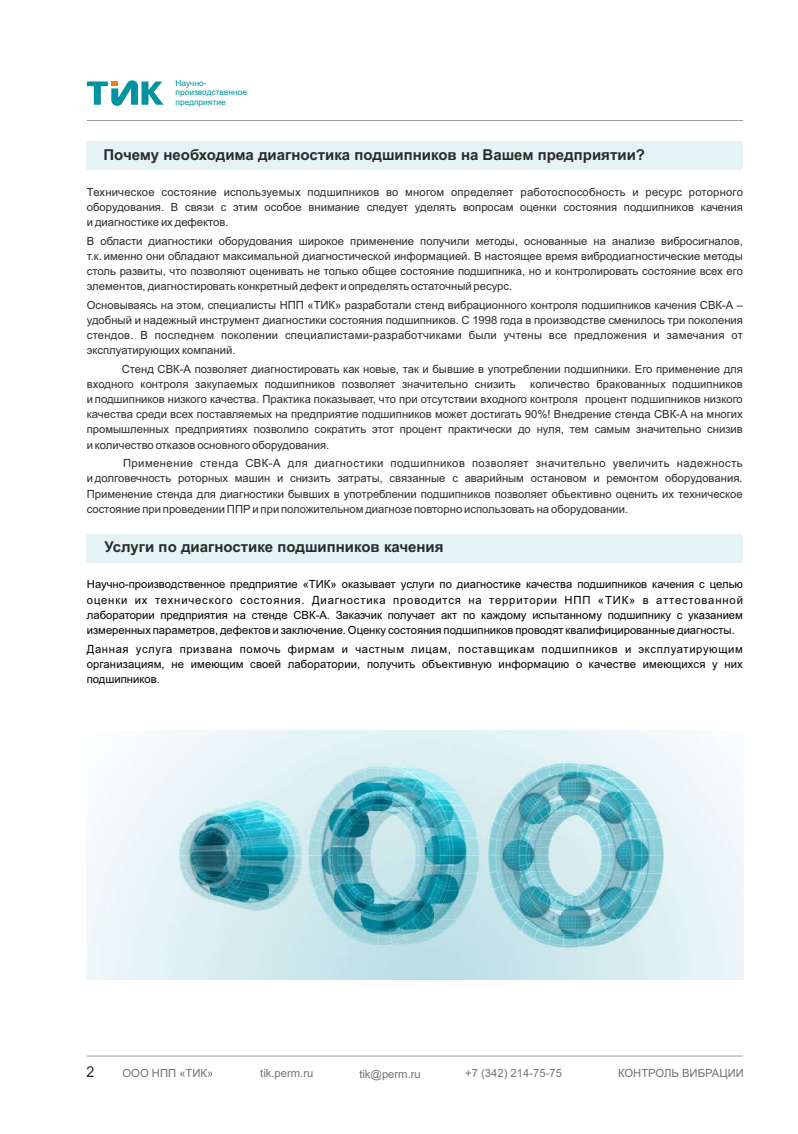
<style>
.page{position:relative;width:798px;height:1134px;background:#fff}
.page>*{position:absolute;margin:0;border:0;box-sizing:border-box;transform-origin:0 0}
.t1{font:700 15px "Arial";color:#2b2a29}
.t2{font:15px "Arial";color:#2b2a29;scale:.95 1}
.t3{font:11.25px/15.1px "Arial";color:#2b2a29;text-align:justify}
.t4{font:11.25px/15.1px "Arial";color:#000;text-align:justify}
.t5{font:11.25px "Arial";color:#727271}
.t6{font:8.38px/9.4px "Arial";color:#0092a1}
</style>
<div class="page">
<div style="left:87px;top:142px;width:655px;height:28px;background:#e5f3f6"></div>
<div style="left:87px;top:534px;width:655px;height:28px;background:#e5f3f6"></div>
<hr style="left:87px;top:1055px;width:655px;height:1px;background:#9d9e9e">
<hr style="left:87px;top:120px;width:655px;height:1px;background:#9d9e9e">
<svg style="left:87px;top:80px;width:76px;height:26px"></svg>
<img style="left:87px;top:730px;width:655px;height:249px">
<p class="t6" style="left:175px;top:79px;width:73px">Научно&shy;производственное предприятие</p>
<h1 class="t1" style="left:103px;top:149px;width:543px">Почему необходима диагностика подшипников на Вашем предприятии?</h1>
<p class="t3" style="left:87px;top:185px;width:657px">Техническое состояние используемых подшипников во многом определяет работоспособность и ресурс роторного оборудования. В связи с этим особое внимание следует уделять вопросам оценки состояния подшипников качения и диагностике их дефектов.</p>
<p class="t3" style="left:87px;top:234px;width:657px">В области диагностики оборудования широкое применение получили методы, основанные на анализе вибросигналов, т.к. именно они обладают максимальной диагностической информацией. В настоящее время вибродиагностические методы столь развиты, что позволяют оценивать не только общее состояние подшипника, но и контролировать состояние всех его элементов, диагностировать конкретный дефект и определять остаточный ресурс.</p>
<p class="t3" style="left:87px;top:298px;width:657px">Основываясь на этом, специалисты НПП «ТИК» разработали стенд вибрационного контроля подшипников качения СВК-А – удобный и надежный инструмент диагностики состояния подшипников. С 1998 года в производстве сменилось три поколения стендов. В последнем поколении специалистами-разработчиками были учтены все предложения и замечания от эксплуатирующих компаний.</p>
<p class="t3" style="left:87px;top:363px;width:657px;text-indent:35px">Стенд СВК-А позволяет диагностировать как новые, так и бывшие в употреблении подшипники. Его применение для входного контроля закупаемых подшипников позволяет значительно снизить</p>
<p class="t3" style="left:87px;top:378px;width:657px;text-indent:443px">количество бракованных подшипников и подшипников низкого качества. Практика показывает, что при отсутствии входного контроля процент подшипников низкого качества среди всех поставляемых на предприятие подшипников может достигать 90%! Внедрение стенда СВК-А на многих промышленных предприятиях позволило сократить этот процент практически до нуля, тем самым значительно снизив и количество отказов основного оборудования.</p>
<p class="t3" style="left:87px;top:457px;width:657px;text-indent:36px">Применение стенда СВК-А для диагностики подшипников позволяет значительно увеличить надежность и долговечность роторных машин и снизить затраты, связанные с аварийным остановом и ремонтом оборудования.<br>Применение стенда для диагностики бывших в употреблении подшипников позволяет обьективно оценить их техническое состояние при проведении ППР и при положительном диагнозе повторно использовать на оборудовании.</p>
<h1 class="t1" style="left:104px;top:541px;width:340px">Услуги по диагностике подшипников качения</h1>
<p class="t4" style="left:87px;top:578px;width:657px">Научно-производственное предприятие «ТИК» оказывает услуги по диагностике качества подшипников качения с целью оценки их технического состояния. Диагностика проводится на территории НПП «ТИК» в аттестованной лаборатории предприятия на стенде СВК-А. Заказчик получает акт по каждому испытанному подшипнику с указанием измеренных параметров, дефектов и заключение. Оценку состояния подшипников проводят квалифицированные диагносты.</p>
<p class="t4" style="left:87px;top:642px;width:657px">Данная услуга призвана помочь фирмам и частным лицам, поставщикам подшипников и эксплуатирующим организациям, не имеющим своей лаборатории, получить объективную информацию о качестве имеющихся у них подшипников.</p>
<h1 class="t2" style="left:86px;top:1066px;width:10px">2</h1>
<p class="t5" style="left:122px;top:1069px;width:92px">ООО НПП «ТИК»</p>
<p class="t5" style="left:260px;top:1069px;width:55px">tik.perm.ru</p>
<p class="t5" style="left:359px;top:1069px;width:63px">tik@perm.ru</p>
<p class="t5" style="left:465px;top:1069px;width:98px">+7 (342) 214-75-75</p>
<p class="t5" style="left:618px;top:1069px;width:127px">КОНТРОЛЬ ВИБРАЦИИ</p>
</div>
